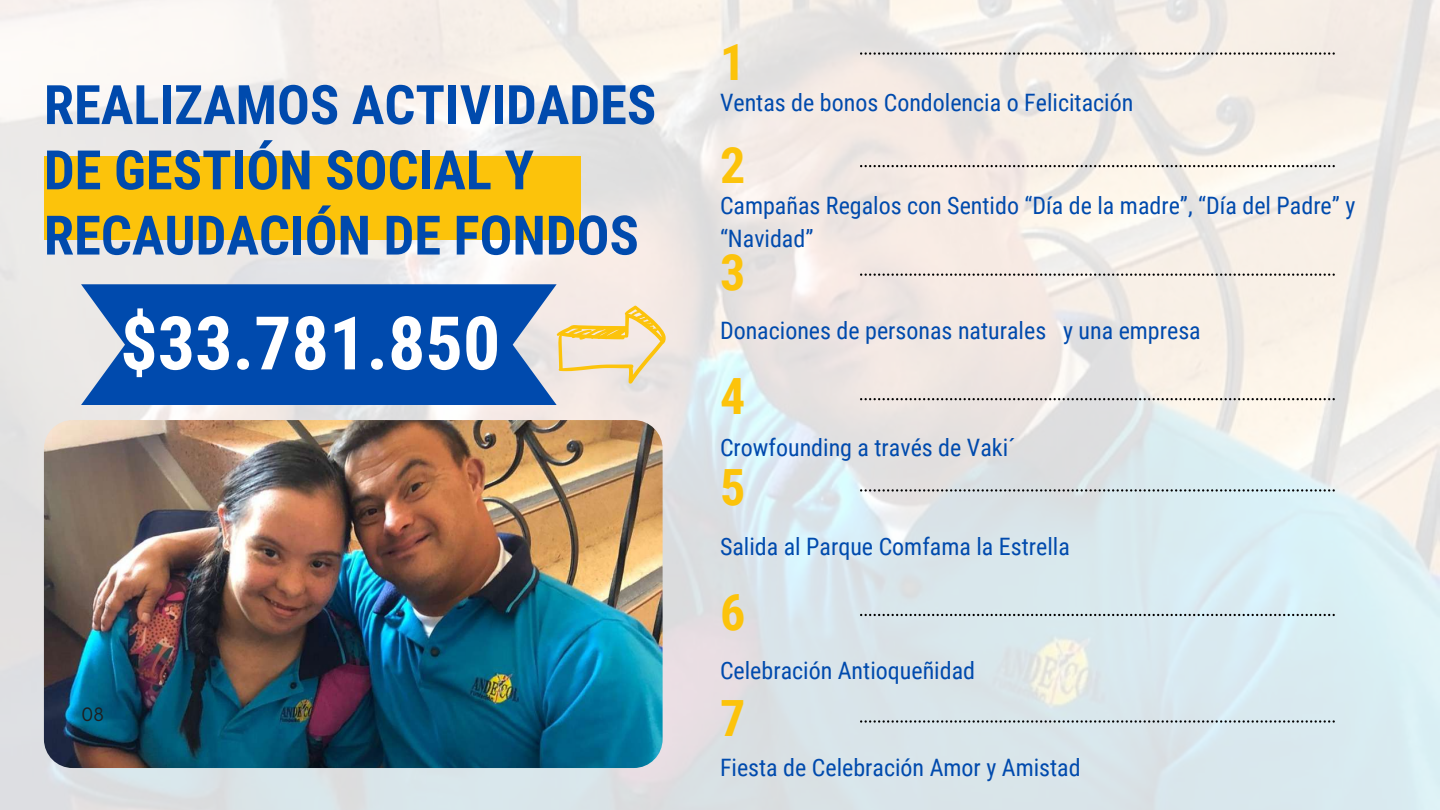
<style>
.page{position:relative;width:1440px;height:810px;background:#fff}
.page>*{position:absolute;margin:0;border:0;box-sizing:border-box;transform-origin:0 0}
.t1{font:700 74px "Roboto Condensed";color:#fff}
.t2{font:700 54.5px/65.2px "Roboto Condensed";color:#004aad}
.t3{font:700 50px/106.3px "Roboto Condensed";color:#fcc30b}
.t4{font:24px/33px "Roboto Condensed";color:#004aad}
.t5{font:18px "Now";color:#1e1e1e}
</style>
<div class="page">
<img style="left:0;top:0;width:1440px;height:810px">
<svg style="left:860px;top:52px;width:475px;height:3px"></svg>
<svg style="left:860px;top:165px;width:475px;height:2px"></svg>
<svg style="left:860px;top:274px;width:475px;height:2px"></svg>
<img style="left:44px;top:420px;width:619px;height:348px;border-radius:29px">
<div style="left:44px;top:157px;width:537px;height:83px;background:#fcc30b"></div>
<svg style="left:860px;top:398px;width:475px;height:2px"></svg>
<svg style="left:860px;top:489px;width:475px;height:3px"></svg>
<svg style="left:860px;top:614px;width:475px;height:2px"></svg>
<svg style="left:81px;top:284px;width:475px;height:121px;background:#1558b2"></svg>
<svg style="left:557px;top:306px;width:109px;height:78px;background:#f2dfb5"></svg>
<svg style="left:860px;top:720px;width:475px;height:3px"></svg>
<h3 class="t3" style="left:720px;top:10px;width:27px">1</h3>
<h2 class="t2" style="left:44px;top:73px;width:614px">REALIZAMOS ACTIVIDADES<br>DE GESTIÓN SOCIAL Y<br>RECAUDACIÓN DE FONDOS</h2>
<p class="t4" style="left:720px;top:87px;width:415px">Ventas de bonos Condolencia o Felicitación</p>
<h3 class="t3" style="left:720px;top:113px;width:27px">2<br>3</h3>
<p class="t4" style="left:720px;top:190px;width:637px">Campañas Regalos con Sentido “Día de la madre”, “Día del Padre” y “Navidad”</p>
<h1 class="t1" style="left:120px;top:301px;width:382px">$33.781.850</h1>
<p class="t5" style="left:81px;top:704px;width:25px">08</p>
<p class="t4" style="left:720px;top:314px;width:482px">Donaciones de personas naturales y una empresa</p>
<h3 class="t3" style="left:720px;top:344px;width:27px">4</h3>
<p class="t4" style="left:720px;top:431px;width:297px">Crowfounding a través de Vaki´</p>
<h3 class="t3" style="left:720px;top:435px;width:27px">5</h3>
<p class="t4" style="left:720px;top:530px;width:351px">Salida al Parque Comfama la Estrella</p>
<h3 class="t3" style="left:720px;top:560px;width:27px">6</h3>
<p class="t4" style="left:720px;top:655px;width:257px">Celebración Antioqueñidad</p>
<h3 class="t3" style="left:720px;top:666px;width:27px">7</h3>
<p class="t4" style="left:720px;top:751px;width:362px">Fiesta de Celebración Amor y Amistad</p>
</div>
